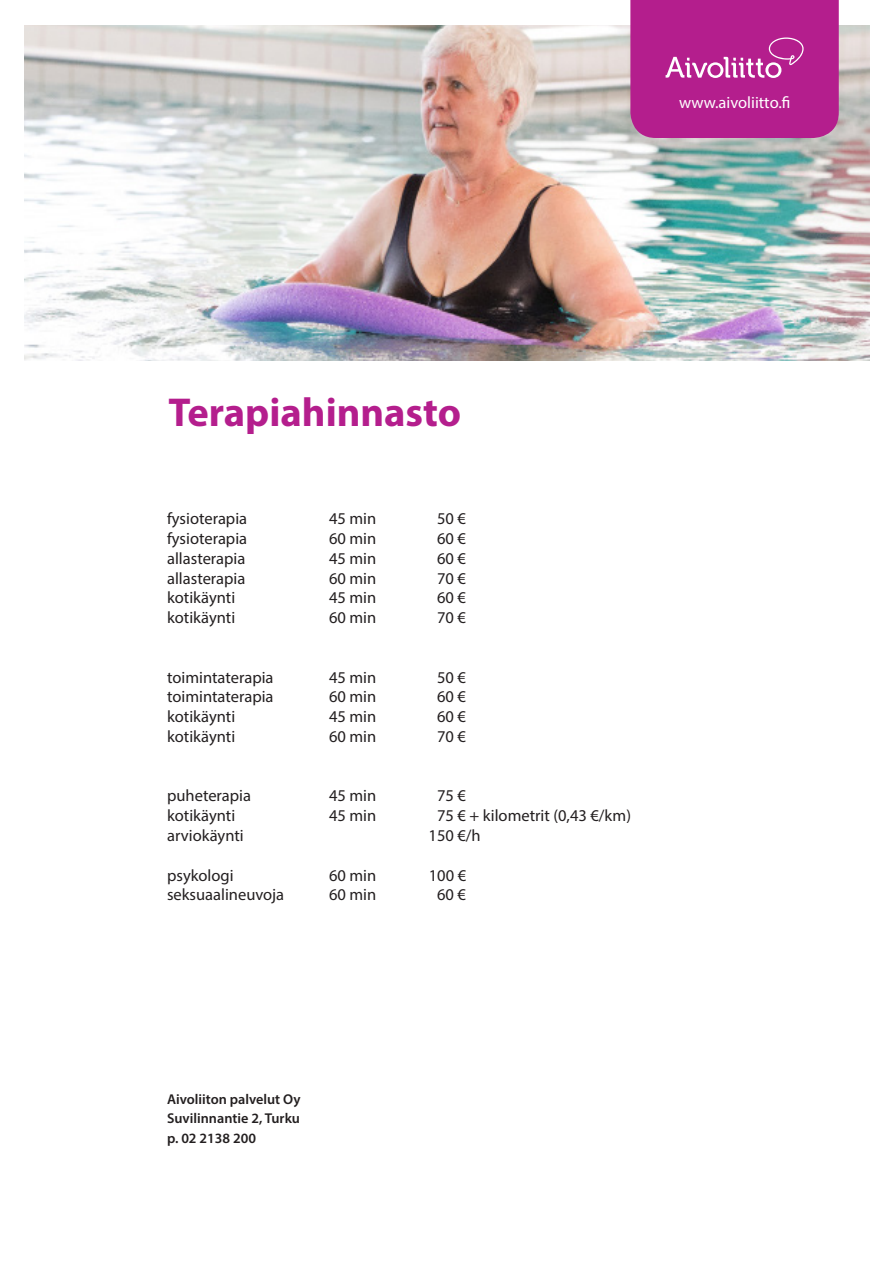
<style>
.page{position:relative;width:893px;height:1263px;background:#fff}
.page>*{position:absolute;margin:0;border:0;box-sizing:border-box;transform-origin:0 0}
.otsikko_bold{font:700 40.5px "Myriad Pro";color:#b41e8d}
.leipis{font:16.5px "Myriad Pro";color:#231f20}
.t1{font:16.5px "Myriad Pro";color:#fff}
.kuvateksti{font:600 14.25px "Myriad Pro";color:#231f20}
</style>
<div class="page">
<img style="left:25px;top:26px;width:844px;height:334px">
<div style="left:630px;top:0;width:209px;height:138px;background:#b41e8d"></div>
<p class="t1" style="left:679px;top:92px;width:113px">www.aivoliitto.fi</p>
<p class="otsikko_bold" style="left:169px;top:386px;width:294px">Terapiahinnasto</p>
<p class="leipis" style="left:167px;top:508px;width:82px">fysioterapia</p>
<p class="leipis" style="left:329px;top:508px;width:49px">45 min</p>
<p class="leipis" style="left:437px;top:508px;width:30px">50 €</p>
<p class="leipis" style="left:167px;top:528px;width:82px">fysioterapia</p>
<p class="leipis" style="left:329px;top:528px;width:49px">60 min</p>
<p class="leipis" style="left:437px;top:528px;width:30px">60 €</p>
<p class="leipis" style="left:167px;top:548px;width:80px">allasterapia</p>
<p class="leipis" style="left:329px;top:548px;width:49px">45 min</p>
<p class="leipis" style="left:437px;top:548px;width:30px">60 €</p>
<p class="leipis" style="left:167px;top:568px;width:80px">allasterapia</p>
<p class="leipis" style="left:329px;top:568px;width:49px">60 min</p>
<p class="leipis" style="left:437px;top:568px;width:30px">70 €</p>
<p class="leipis" style="left:167px;top:588px;width:70px">kotikäynti</p>
<p class="leipis" style="left:329px;top:588px;width:49px">45 min</p>
<p class="leipis" style="left:437px;top:588px;width:30px">60 €</p>
<p class="leipis" style="left:167px;top:607px;width:70px">kotikäynti</p>
<p class="leipis" style="left:329px;top:607px;width:49px">60 min</p>
<p class="leipis" style="left:437px;top:607px;width:30px">70 €</p>
<p class="leipis" style="left:167px;top:667px;width:108px">toimintaterapia</p>
<p class="leipis" style="left:329px;top:667px;width:49px">45 min</p>
<p class="leipis" style="left:437px;top:667px;width:30px">50 €</p>
<p class="leipis" style="left:167px;top:687px;width:108px">toimintaterapia</p>
<p class="leipis" style="left:329px;top:687px;width:49px">60 min</p>
<p class="leipis" style="left:437px;top:687px;width:30px">60 €</p>
<p class="leipis" style="left:167px;top:706px;width:70px">kotikäynti</p>
<p class="leipis" style="left:329px;top:706px;width:49px">45 min</p>
<p class="leipis" style="left:437px;top:706px;width:30px">60 €</p>
<p class="leipis" style="left:167px;top:726px;width:70px">kotikäynti</p>
<p class="leipis" style="left:329px;top:726px;width:49px">60 min</p>
<p class="leipis" style="left:437px;top:726px;width:30px">70 €</p>
<p class="leipis" style="left:167px;top:786px;width:86px">puheterapia</p>
<p class="leipis" style="left:329px;top:786px;width:49px">45 min</p>
<p class="leipis" style="left:437px;top:786px;width:30px">75 €</p>
<p class="leipis" style="left:167px;top:805px;width:70px">kotikäynti</p>
<p class="leipis" style="left:329px;top:805px;width:49px">45 min</p>
<p class="leipis" style="left:437px;top:805px;width:195px">75 € + kilometrit (0,43 €/km)</p>
<p class="leipis" style="left:167px;top:825px;width:78px">arviokäynti</p>
<p class="leipis" style="left:429px;top:825px;width:54px">150 €/h</p>
<p class="leipis" style="left:167px;top:865px;width:68px">psykologi</p>
<p class="leipis" style="left:329px;top:865px;width:49px">60 min</p>
<p class="leipis" style="left:429px;top:865px;width:39px">100 €</p>
<p class="leipis" style="left:167px;top:885px;width:119px">seksuaalineuvoja</p>
<p class="leipis" style="left:329px;top:885px;width:49px">60 min</p>
<p class="leipis" style="left:437px;top:885px;width:30px">60 €</p>
<p class="kuvateksti" style="left:167px;top:1090px;width:135px">Aivoliiton palvelut Oy</p>
<p class="kuvateksti" style="left:167px;top:1109px;width:134px">Suvilinnantie 2, Turku</p>
<p class="kuvateksti" style="left:167px;top:1129px;width:90px">p. 02 2138 200</p>
</div>
